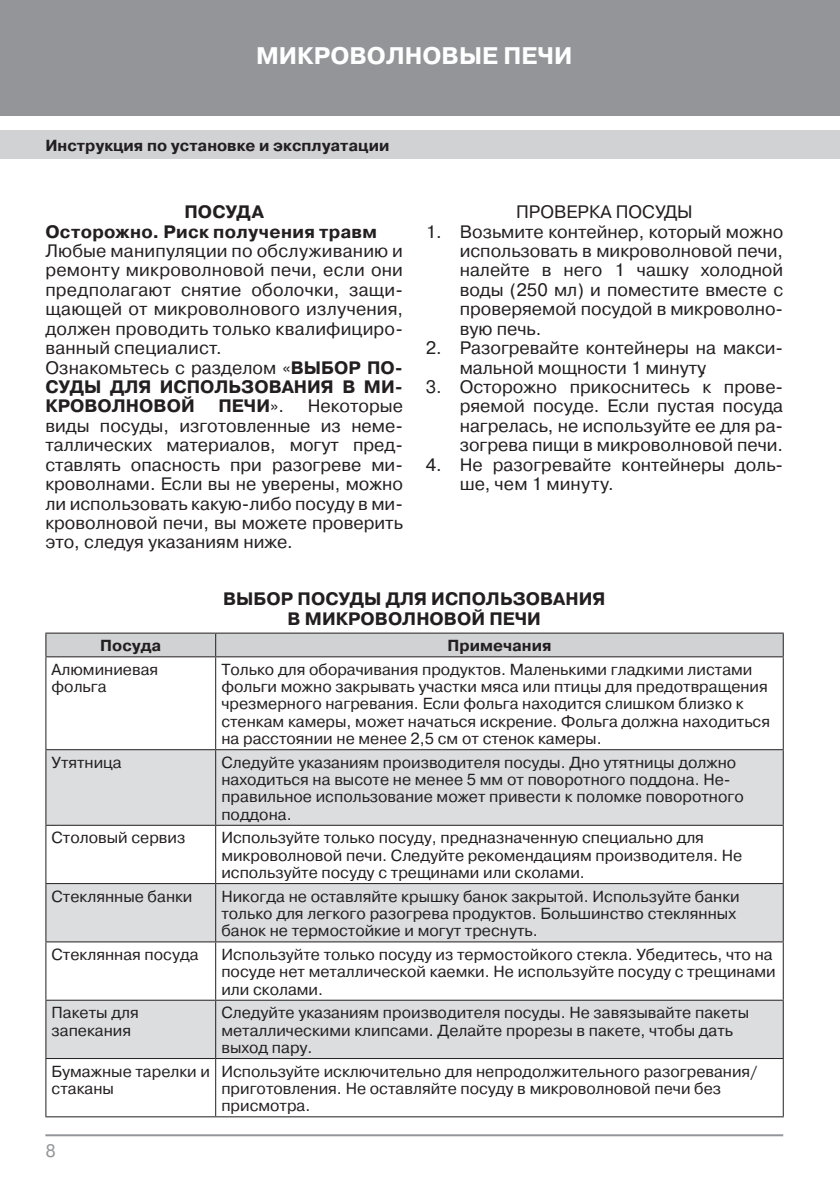
<style>
.page{position:relative;width:840px;height:1191px;background:#fff}
.page>*{position:absolute;margin:0;border:0;box-sizing:border-box;transform-origin:0 0}
.t1{font:700 24px "Pragmatica C";color:#fff}
.t2{font:18px/19.4px "Pragmatica C";color:#231f20}
.t3{font:700 18px/19.4px "Pragmatica C";color:#231f20}
.t4{font:18px "Pragmatica C";color:#939598}
.t5{font:16px/17.2px "Pragmatica C";color:#231f20}
.t6{font:700 16px "Pragmatica C";color:#231f20}
.s1{font-weight:700}
.s2{font-weight:400}
</style>
<div class="page">
<div style="left:0;top:0;width:839px;height:116px;background:#939598"></div>
<div style="left:0;top:130px;width:839px;height:29px;background:#d1d2d4"></div>
<hr style="left:45px;top:1134px;width:737px;height:2px;background:#939598">
<svg style="left:46px;top:750px;width:736px;height:308px;fill:#dcdddf"></svg>
<hr style="left:45px;top:632px;width:170px;height:1px;background:#231f20">
<hr style="left:215px;top:632px;width:568px;height:1px;background:#231f20">
<div style="left:45px;top:633px;width:738px;height:23px;background:#d1d2d4"></div>
<hr style="left:45px;top:656px;width:170px;height:1px;background:#231f20">
<hr style="left:45px;top:657px;width:1px;height:92px;background:#231f20">
<hr style="left:215px;top:656px;width:568px;height:1px;background:#231f20">
<hr style="left:215px;top:657px;width:1px;height:92px;background:#231f20">
<hr style="left:782px;top:657px;width:1px;height:92px;background:#231f20">
<hr style="left:45px;top:749px;width:170px;height:1px;background:#231f20">
<hr style="left:45px;top:750px;width:1px;height:74px;background:#231f20">
<hr style="left:215px;top:749px;width:568px;height:1px;background:#231f20">
<hr style="left:215px;top:750px;width:1px;height:74px;background:#231f20">
<hr style="left:782px;top:750px;width:1px;height:74px;background:#231f20">
<hr style="left:45px;top:824px;width:170px;height:1px;background:#231f20">
<hr style="left:45px;top:825px;width:1px;height:58px;background:#231f20">
<hr style="left:215px;top:824px;width:568px;height:1px;background:#231f20">
<hr style="left:215px;top:825px;width:1px;height:58px;background:#231f20">
<hr style="left:782px;top:825px;width:1px;height:58px;background:#231f20">
<hr style="left:45px;top:883px;width:170px;height:1px;background:#231f20">
<hr style="left:45px;top:884px;width:1px;height:57px;background:#231f20">
<hr style="left:215px;top:883px;width:568px;height:1px;background:#231f20">
<hr style="left:215px;top:884px;width:1px;height:57px;background:#231f20">
<hr style="left:782px;top:884px;width:1px;height:57px;background:#231f20">
<hr style="left:45px;top:941px;width:170px;height:1px;background:#231f20">
<hr style="left:45px;top:942px;width:1px;height:57px;background:#231f20">
<hr style="left:215px;top:941px;width:568px;height:1px;background:#231f20">
<hr style="left:215px;top:942px;width:1px;height:57px;background:#231f20">
<hr style="left:782px;top:942px;width:1px;height:57px;background:#231f20">
<hr style="left:45px;top:999px;width:170px;height:1px;background:#231f20">
<hr style="left:45px;top:1000px;width:1px;height:58px;background:#231f20">
<hr style="left:215px;top:999px;width:568px;height:1px;background:#231f20">
<hr style="left:215px;top:1000px;width:1px;height:58px;background:#231f20">
<hr style="left:782px;top:1000px;width:1px;height:58px;background:#231f20">
<hr style="left:45px;top:1058px;width:170px;height:1px;background:#231f20">
<hr style="left:45px;top:1059px;width:1px;height:57px;background:#231f20">
<hr style="left:215px;top:1058px;width:568px;height:1px;background:#231f20">
<hr style="left:215px;top:1059px;width:1px;height:57px;background:#231f20">
<hr style="left:782px;top:1059px;width:1px;height:57px;background:#231f20">
<hr style="left:45px;top:1116px;width:170px;height:1px;background:#231f20">
<hr style="left:215px;top:1116px;width:568px;height:1px;background:#231f20">
<h1 class="t1" style="left:256px;top:42px;width:318px">МИКРОВОЛНОВЫЕ ПЕЧИ</h1>
<p class="t6" style="left:45px;top:136px;width:345px">Инструкция по установке и эксплуатации</p>
<p class="t3" style="left:45px;top:202px;width:333px;text-indent:139px">ПОСУДА<br>Осторожно. Риск получения травм</p>
<p class="t2" style="left:45px;top:241px;width:359px">Любые манипуляции по обслуживанию и ремонту микроволновой печи, если они предполагают снятие оболочки, защи&shy;щающей от микроволнового излучения, должен проводить только квалифициро&shy;ванный специалист.<br>Ознакомьтесь с разделом «<span class="s1">ВЫБОР ПО-<br>СУДЫ ДЛЯ ИСПОЛЬЗОВАНИЯ В МИ-<br>КРОВОЛНОВОЙ</span></p>
<p class="t2" style="left:45px;top:396px;width:359px;text-align:justify;text-indent:262px">Некоторые виды посуды, изготовленные из неме&shy;таллических материалов, могут пред&shy;ставлять опасность при разогреве ми&shy;кроволнами. Если вы не уверены, можно ли использовать какую-либо посуду в ми&shy;кроволновой печи, вы можете проверить это, следуя указаниям ниже.</p>
<p class="t3" style="left:218px;top:397px;width:67px">ПЕЧИ<span class="s2">».</span></p>
<p class="t2" style="left:516px;top:202px;width:178px">ПРОВЕРКА ПОСУДЫ</p>
<p class="t2" style="left:459px;top:222px;width:325px;text-align:justify;text-indent:-34px">1. Возьмите контейнер, который можно использовать в микроволновой печи, налейте в него 1 чашку холодной воды (250 мл) и поместите вместе с проверяемой посудой в микроволно&shy;вую печь.</p>
<p class="t2" style="left:459px;top:338px;width:325px;text-indent:-34px">2. Разогревайте контейнеры на макси&shy;мальной мощности 1 минуту.</p>
<p class="t2" style="left:459px;top:377px;width:325px;text-align:justify;text-indent:-34px">3. Осторожно прикоснитесь к прове&shy;ряемой посуде. Если пустая посуда нагрелась, не используйте ее для ра&shy;зогрева пищи в микроволновой печи.</p>
<p class="t2" style="left:459px;top:455px;width:325px;text-indent:-34px">4. Не разогревайте контейнеры доль&shy;ше, чем 1 минуту.</p>
<p class="t3" style="left:223px;top:589px;width:383px;text-align:center">ВЫБОР ПОСУДЫ ДЛЯ ИСПОЛЬЗОВАНИЯ<br>В МИКРОВОЛНОВОЙ ПЕЧИ</p>
<p class="t6" style="left:100px;top:637px;width:63px">Посуда</p>
<p class="t6" style="left:447px;top:637px;width:105px">Примечания</p>
<p class="t5" style="left:52px;top:661px;width:108px">Алюминиевая фольга</p>
<p class="t5" style="left:221px;top:661px;width:550px">Только для оборачивания продуктов. Маленькими гладкими листами фольги можно закрывать участки мяса или птицы для предотвращения чрезмерного нагревания. Если фольга находится слишком близко к стенкам камеры, может начаться искрение. Фольга должна находиться на расстоянии не менее 2,5 см от стенок камеры.</p>
<p class="t5" style="left:52px;top:754px;width:72px">Утятница</p>
<p class="t5" style="left:221px;top:754px;width:523px">Следуйте указаниям производителя посуды. Дно утятницы должно находиться на высоте не менее 5 мм от поворотного поддона. Не&shy;правильное использование может привести к поломке поворотного поддона.</p>
<p class="t5" style="left:52px;top:829px;width:135px">Столовый сервиз</p>
<p class="t5" style="left:221px;top:829px;width:522px">Используйте только посуду, предназначенную специально для микроволновой печи. Следуйте рекомендациям производителя. Не используйте посуду с трещинами или сколами.</p>
<p class="t5" style="left:52px;top:887px;width:142px">Стеклянные банки</p>
<p class="t5" style="left:221px;top:887px;width:519px">Никогда не оставляйте крышку банок закрытой. Используйте банки только для легкого разогрева продуктов. Большинство стеклянных банок не термостойкие и могут треснуть.</p>
<p class="t5" style="left:52px;top:946px;width:148px">Стеклянная посуда</p>
<p class="t5" style="left:221px;top:946px;width:555px">Используйте только посуду из термостойкого стекла. Убедитесь, что на посуде нет металлической каемки. Не используйте посуду с трещинами или сколами.</p>
<p class="t5" style="left:52px;top:1004px;width:89px">Пакеты для запекания</p>
<p class="t5" style="left:221px;top:1004px;width:529px">Следуйте указаниям производителя посуды. Не завязывайте пакеты металлическими клипсами. Делайте прорезы в пакете, чтобы дать выход пару.</p>
<p class="t5" style="left:52px;top:1062px;width:160px">Бумажные тарелки и стаканы</p>
<p class="t5" style="left:221px;top:1062px;width:537px">Используйте исключительно для непродолжительного разогревания/ приготовления. Не оставляйте посуду в микроволновой печи без присмотра.</p>
<p class="t4" style="left:45px;top:1140px;width:12px">8</p>
</div>
